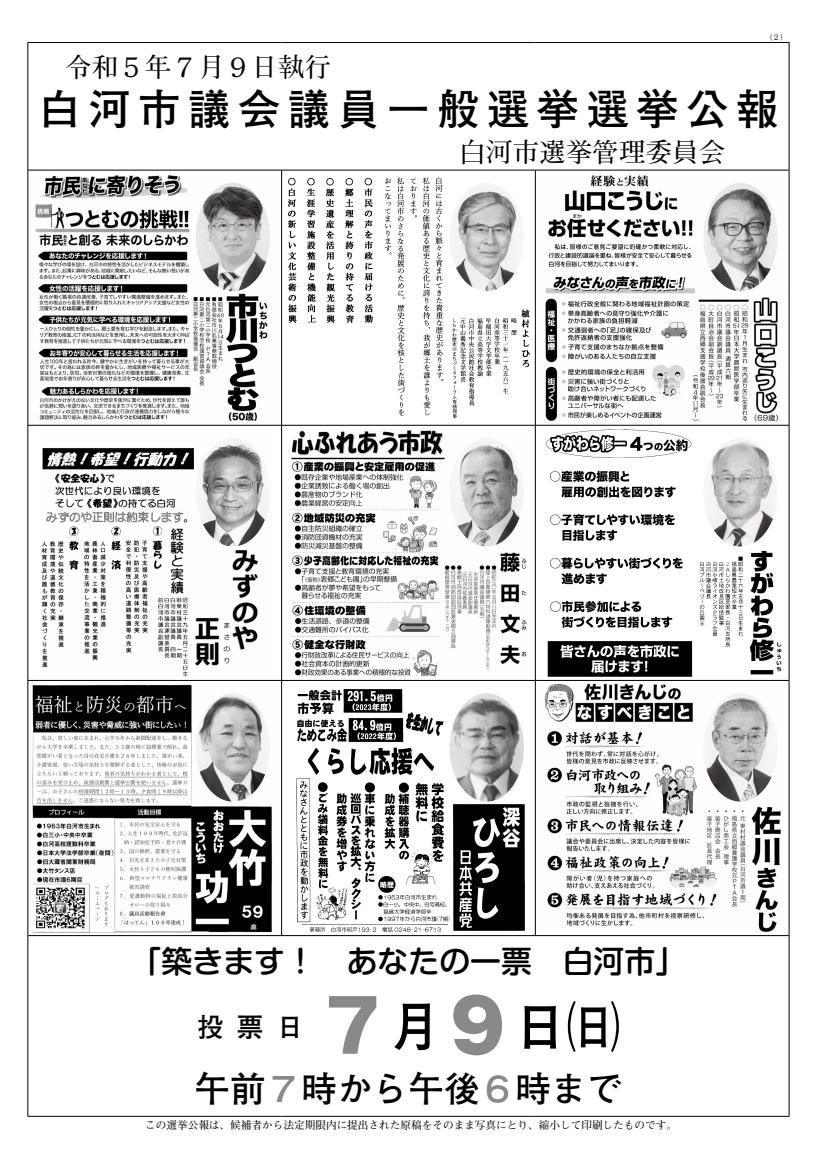
<style>
.page{position:relative;width:815px;height:1161px;background:#fff}
.page>*{position:absolute;margin:0;border:0;box-sizing:border-box;transform-origin:0 0}
.t1{font:800 71.78px "Gothic MB101 Pr 6 N";color:#898989}
.t2{font:700 53.18px "Futo Go B101 Pr 6 N";color:#000}
.t3{font:700 42.53px "Futo Go B101 Pr 6 N";letter-spacing:.17em;color:#000}
.t4{font:700 35.62px "Futo Go B101 Pr 6 N";color:#000}
.t5{font:500 30.83px "Shin M Go Pr 6 N";color:#000}
.t6{font:700 26.55px "Futo Min A101 Pr 6 N";color:#000}
.t7{font:700 26.55px "Futo Go B101 Pr 6 N";color:#000}
.t8{font:700 10.65px "Futo Min A101 Pr 6 N";color:#000}
.t9{font:700 7.43px "Futo Min A101 Pr 6 N";color:#000}
.s1{color:#898989}
</style>
<div class="page">
<img style="left:41px;top:448px;width:217px;height:229px">
<img style="left:196px;top:438px;width:73px;height:108px">
<img style="left:537px;top:175px;width:249px;height:250px">
<img style="left:703px;top:183px;width:74px;height:108px">
<img style="left:536px;top:429px;width:252px;height:503px">
<img style="left:703px;top:438px;width:74px;height:108px">
<img style="left:703px;top:693px;width:74px;height:108px">
<img style="left:29px;top:171px;width:506px;height:254px">
<img style="left:449px;top:183px;width:74px;height:108px">
<img style="left:32px;top:681px;width:503px;height:254px">
<img style="left:449px;top:693px;width:74px;height:108px">
<img style="left:196px;top:693px;width:74px;height:108px">
<img style="left:196px;top:183px;width:74px;height:108px">
<img style="left:282px;top:426px;width:253px;height:254px">
<img style="left:449px;top:438px;width:74px;height:108px">
<hr style="left:28px;top:42px;width:253px;height:1px;background:#000">
<hr style="left:28px;top:43px;width:1px;height:127px;background:#000">
<hr style="left:281px;top:42px;width:254px;height:1px;background:#000">
<hr style="left:535px;top:42px;width:254px;height:1px;background:#000">
<hr style="left:788px;top:43px;width:1px;height:127px;background:#000">
<hr style="left:28px;top:170px;width:253px;height:1px;background:#000">
<hr style="left:28px;top:170px;width:1px;height:255px;background:#000">
<hr style="left:281px;top:170px;width:254px;height:1px;background:#000">
<hr style="left:281px;top:170px;width:1px;height:255px;background:#000">
<hr style="left:535px;top:170px;width:254px;height:1px;background:#000">
<hr style="left:535px;top:170px;width:1px;height:255px;background:#000">
<hr style="left:788px;top:170px;width:1px;height:255px;background:#000">
<hr style="left:28px;top:425px;width:253px;height:1px;background:#000">
<hr style="left:28px;top:425px;width:1px;height:255px;background:#000">
<hr style="left:281px;top:425px;width:254px;height:1px;background:#000">
<hr style="left:281px;top:425px;width:1px;height:255px;background:#000">
<hr style="left:535px;top:425px;width:254px;height:1px;background:#000">
<hr style="left:535px;top:425px;width:1px;height:255px;background:#000">
<hr style="left:788px;top:425px;width:1px;height:255px;background:#000">
<hr style="left:28px;top:680px;width:253px;height:1px;background:#000">
<hr style="left:28px;top:681px;width:1px;height:254px;background:#000">
<hr style="left:281px;top:680px;width:254px;height:1px;background:#000">
<hr style="left:281px;top:681px;width:1px;height:254px;background:#000">
<hr style="left:535px;top:680px;width:254px;height:1px;background:#000">
<hr style="left:535px;top:681px;width:1px;height:254px;background:#000">
<hr style="left:788px;top:681px;width:1px;height:254px;background:#000">
<hr style="left:28px;top:935px;width:253px;height:1px;background:#000">
<hr style="left:28px;top:936px;width:1px;height:180px;background:#000">
<hr style="left:281px;top:935px;width:254px;height:1px;background:#000">
<hr style="left:535px;top:935px;width:254px;height:1px;background:#000">
<hr style="left:788px;top:936px;width:1px;height:180px;background:#000">
<hr style="left:28px;top:1116px;width:253px;height:1px;background:#000">
<hr style="left:281px;top:1116px;width:254px;height:1px;background:#000">
<hr style="left:535px;top:1116px;width:254px;height:1px;background:#000">
<p class="t9" style="left:764px;top:31px;width:24px">)２(</p>
<h3 class="t6" style="left:38px;top:46px;width:294px">　令和５年７月９日執行</h3>
<h3 class="t3" style="left:38px;top:75px;width:741px">白河市議会議員一般選挙選挙公報</h3>
<h3 class="t6" style="left:459px;top:131px;width:267px">白河市選挙管理委員会</h3>
<h3 class="t5" style="left:131px;top:936px;width:556px">「築きます！　あなたの一票　白河市「</h3>
<h2 class="t2" style="left:513px;top:984px;width:108px">日㈰</h2>
<h1 class="t1" style="left:441px;top:966px;width:73px">９</h1>
<h1 class="t1" style="left:316px;top:966px;width:73px">７</h1>
<h2 class="t2" style="left:388px;top:984px;width:55px">月</h2>
<h3 class="t7" style="left:197px;top:1005px;width:108px">投票日</h3>
<h3 class="t4" style="left:194px;top:1060px;width:429px">午前<span class="s1">７</span>時から午後<span class="s1">６</span>時まで</h3>
<p class="t8" style="left:145px;top:1116px;width:533px">この選挙公報は、候補者から法定期限内に提出された原稿をそのまま写真にとり、縮小して印刷したものです。</p>
</div>
